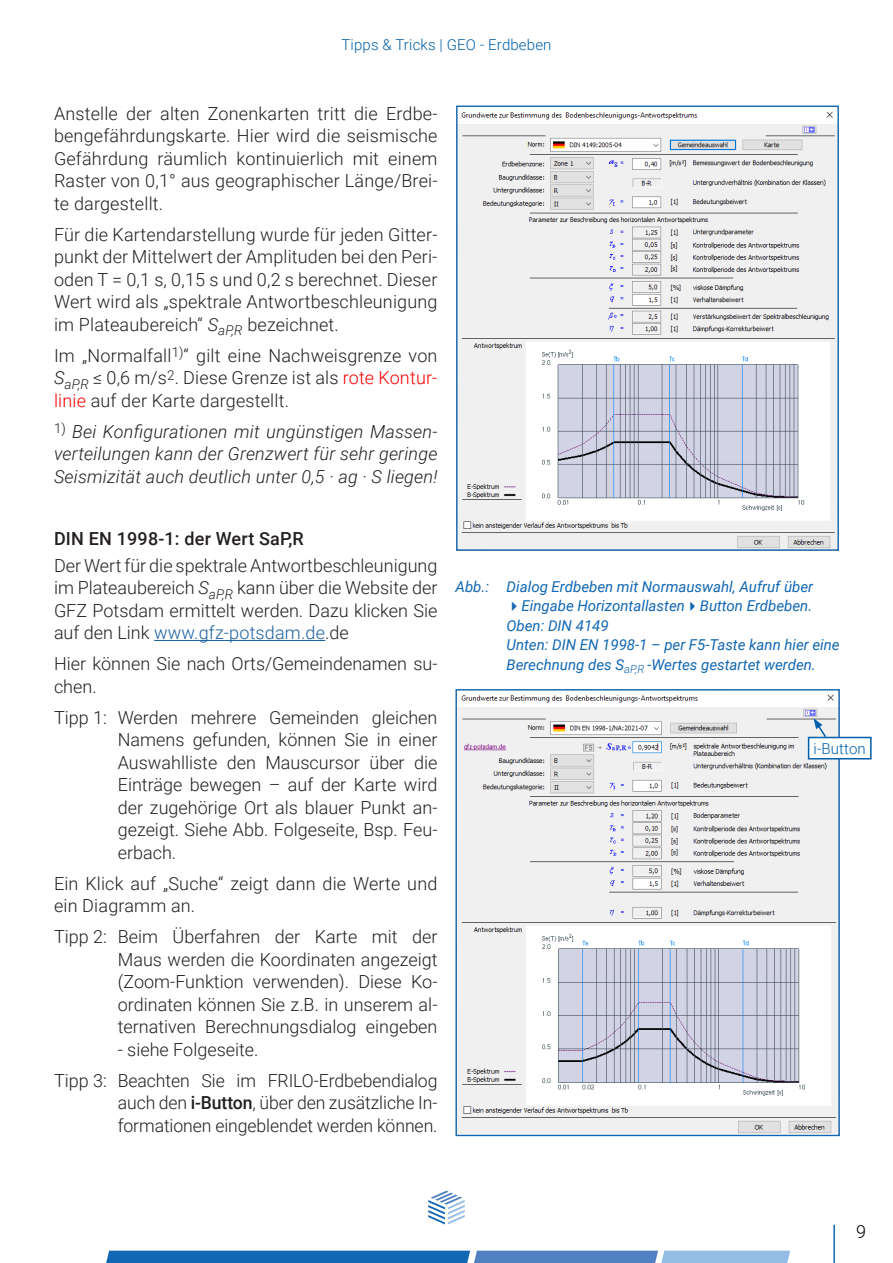
<style>
.page{position:relative;width:893px;height:1263px;background:#fff}
.page>*{position:absolute;margin:0;border:0;box-sizing:border-box;transform-origin:0 0}
.t1{font:300 18px/22.5px "Roboto";color:#231f20;text-align:justify}
.t2{font:italic 300 18px/22.5px "Roboto";letter-spacing:.01em;color:#231f20;text-align:justify}
.t3{font:500 18px "Roboto";letter-spacing:.01em;color:#231f20}
.t4{font:300 18px "Roboto";color:#000}
.t5{font:italic 15px/19.5px "Roboto";color:#1167b3}
.t6{font:300 15px "Roboto";letter-spacing:.01em;color:#005faa}
.s1{font-style:italic}
.s2{color:#f00}
.s3{color:#1c61a1}
.s4{font-weight:500}
</style>
<div class="page">
<svg style="left:106px;top:1251px;width:684px;height:12px;background:#3f80c1"></svg>
<svg style="left:428px;top:1191px;width:37px;height:33px"></svg>
<hr style="left:833px;top:1225px;width:2px;height:38px;background:#1167b3">
<hr style="left:154px;top:640px;width:171px;height:1px;background:#1c61a1">
<img style="left:457px;top:694px;width:381px;height:440px">
<img style="left:458px;top:111px;width:379px;height:438px">
<div style="left:809px;top:737px;width:62px;height:22px;background:#fff"></div>
<div style="left:808px;top:737px;width:64px;height:22px;border:2px solid #005faa"></div>
<svg style="left:814px;top:718px;width:13px;height:21px"></svg>
<p class="t6" style="left:341px;top:34px;width:212px">Tipps &amp; Tricks | GEO - Erdbeben</p>
<p class="t1" style="left:54px;top:101px;width:385px">Anstelle der alten Zonenkarten tritt die Erdbe&shy;bengefährdungskarte. Hier wird die seismische Gefährdung räumlich kontinuierlich mit einem Raster von 0,1° aus geographischer Länge/Brei&shy;te dargestellt.</p>
<p class="t1" style="left:54px;top:222px;width:385px">Für die Kartendarstellung wurde für jeden Gitter&shy;punkt der Mittelwert der Amplituden bei den Peri&shy;oden T = 0,1 s, 0,15 s und 0,2 s berechnet. Dieser Wert wird als „spektrale Antwortbeschleunigung im Plateaubereich“ <span class="s1">S</span><sub>aP,R</sub> bezeichnet.</p>
<p class="t1" style="left:54px;top:343px;width:385px">Im „Normalfall<sup>1)</sup>“ gilt eine Nachweisgrenze von <span class="s1">S</span><sub>aP,R</sub> ≤ 0,6 m/s<sup>2</sup>. Diese Grenze ist als <span class="s2">rote Kontur&shy;linie</span> auf der Karte dargestellt.</p>
<p class="t2" style="left:54px;top:419px;width:385px"><sup>1)</sup> Bei Konfigurationen mit ungünstigen Massen&shy;verteilungen kann der Grenzwert für sehr geringe Seismizität auch deutlich unter 0,5 · ag · S liegen!</p>
<p class="t3" style="left:54px;top:526px;width:251px">DIN EN 1998-1: der Wert SaP,R</p>
<p class="t1" style="left:54px;top:553px;width:385px">Der Wert für die spektrale Antwortbeschleunigung im Plateaubereich <span class="s1">S</span><sub>aP,R</sub> kann über die Website der GFZ Potsdam ermittelt werden. Dazu klicken Sie auf den Link <span class="s3">www.gfz-potsdam.de</span>.de</p>
<p class="t1" style="left:54px;top:652px;width:385px">Hier können Sie nach Orts/Gemeindenamen su&shy;chen.</p>
<p class="t1" style="left:118px;top:705px;width:321px;text-indent:-64px">Tipp 1: Werden mehrere Gemeinden gleichen Namens gefunden, können Sie in einer Auswahlliste den Mauscursor über die Einträge bewegen – auf der Karte wird der zugehörige Ort als blauer Punkt an&shy;gezeigt. Siehe Abb. Folgeseite, Bsp. Feu&shy;erbach.</p>
<p class="t1" style="left:54px;top:871px;width:385px">Ein Klick auf „Suche“ zeigt dann die Werte und ein Diagramm an.</p>
<p class="t1" style="left:118px;top:925px;width:321px;text-indent:-64px">Tipp 2: Beim Überfahren der Karte mit der Maus werden die Koordinaten angezeigt (Zoom-Funktion verwenden). Diese Ko&shy;ordinaten können Sie z.B. in unserem al&shy;ternativen Berechnungsdialog eingeben</p>
<p class="t1" style="left:54px;top:1033px;width:385px;line-height:31px;text-indent:64px">- siehe Folgeseite.<br>Tipp 3: Beachten Sie im FRILO-Erdbebendialog</p>
<p class="t1" style="left:118px;top:1091px;width:321px">auch den <span class="s4">i-Button</span>, über den zusätzliche In&shy;formationen eingeblendet werden können.</p>
<p class="t5" style="left:455px;top:576px;width:359px">Abb.: Dialog Erdbeben mit Normauswahl, Aufruf über</p>
<p class="t5" style="left:506px;top:595px;width:335px">✔Eingabe Horizontallasten✔Button Erdbeben.<br>Oben: DIN 4149<br>Unten: DIN EN 1998-1 – per F5-Taste kann hier eine Berechnung des S<sub>aP,R</sub> -Wertes gestartet werden.</p>
<p class="t6" style="left:814px;top:738px;width:54px">i-Button</p>
<p class="t4" style="left:856px;top:1219px;width:11px">9</p>
</div>
